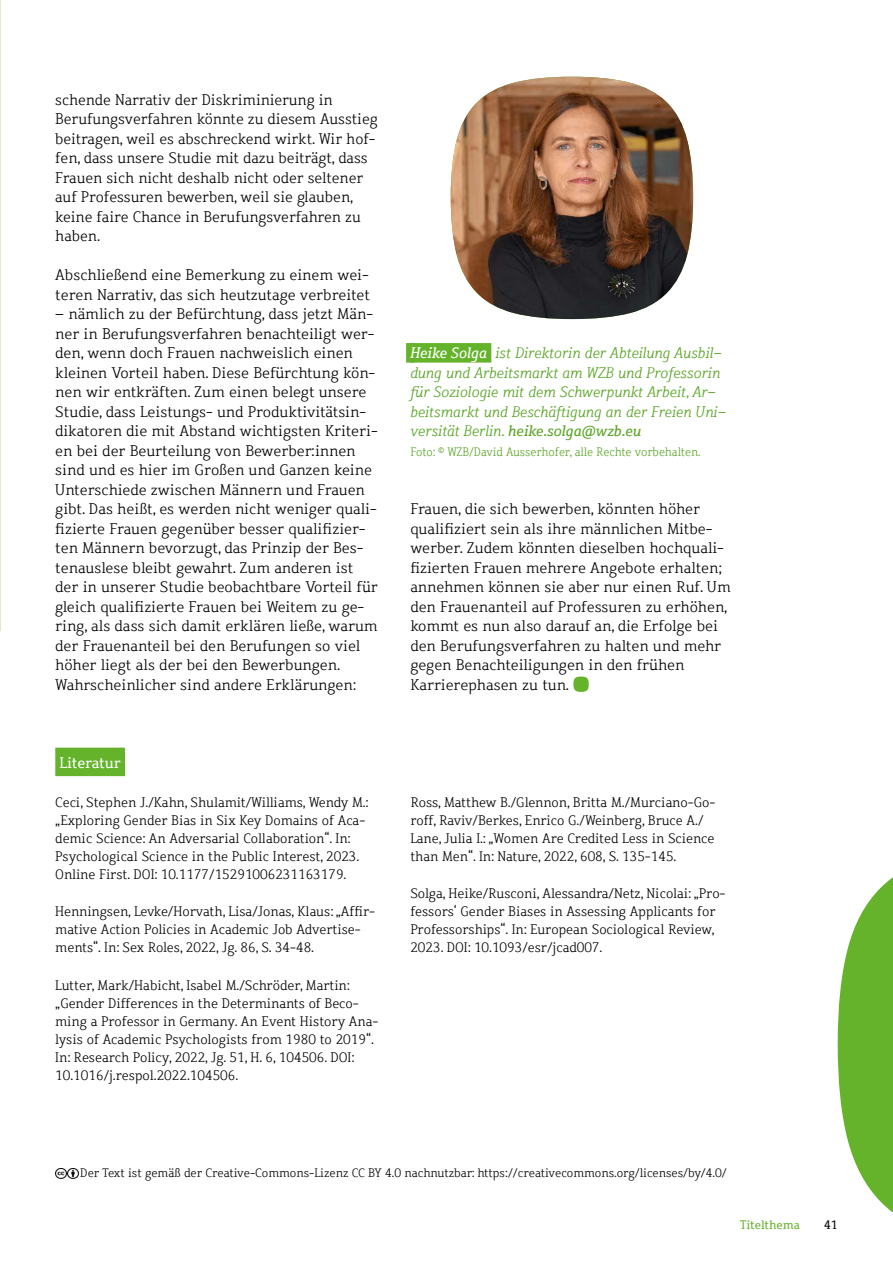
<style>
.page{position:relative;width:893px;height:1263px;background:#fff}
.page>*{position:absolute;margin:0;border:0;box-sizing:border-box;transform-origin:0 0}
.t1{font:300 15px/19.5px "Dahrendorf";color:#000}
.t2{font:italic 300 15px/19.5px "Dahrendorf";color:#5ca629}
.t3{font:15px "Dahrendorf";letter-spacing:-.005em;color:#fff}
.t4{font:300 13.5px/18px "Dahrendorf";color:#000}
.t5{font:300 12px "Dahrendorf";color:#000}
.t6{font:300 12px "Dahrendorf";letter-spacing:-.005em;color:#5ca629}
.t7{font:12px "Dahrendorf";color:#64b32b}
.t8{font:12px "Dahrendorf";color:#000}
.s1{font-weight:400;color:#fff}
.s2{font-weight:400}
</style>
<div class="page">
<svg style="left:838px;top:877px;width:55px;height:336px"></svg>
<svg style="left:573px;top:676px;width:16px;height:16px"></svg>
<div style="left:55px;top:748px;width:70px;height:28px;background:#64b32b"></div>
<svg style="left:55px;top:1168px;width:24px;height:11px"></svg>
<div style="left:406px;top:343px;width:9px;height:20px;background:#64b32b"></div>
<div style="left:410px;top:343px;width:81px;height:20px;background:#64b32b"></div>
<img style="left:451px;top:77px;width:242px;height:242px">
<p class="t1" style="left:55px;top:90px;width:324px">schende Narrativ der Diskriminierung in Berufungsverfahren könnte zu diesem Ausstieg beitragen, weil es abschreckend wirkt. Wir hof&shy;fen, dass unsere Studie mit dazu beiträgt, dass Frauen sich nicht deshalb nicht oder seltener auf Professuren bewerben, weil sie glauben, keine faire Chance in Berufungsverfahren zu haben.</p>
<p class="t1" style="left:55px;top:265px;width:316px">Abschließend eine Bemerkung zu einem wei&shy;teren Narrativ, das sich heutzutage verbreitet</p>
<p class="t1" style="left:55px;top:304px;width:324px">– nämlich zu der Befürchtung, dass jetzt Män&shy;ner in Berufungsverfahren benachteiligt wer&shy;den, wenn doch Frauen nachweislich einen kleinen Vorteil haben. Diese Befürchtung kön&shy;nen wir entkräften. Zum einen belegt unsere Studie, dass Leistungs- und Produktivitätsin&shy;dikatoren die mit Abstand wichtigsten Kriteri&shy;en bei der Beurteilung von Bewerber:innen sind und es hier im Großen und Ganzen keine Unterschiede zwischen Männern und Frauen gibt. Das heißt, es werden nicht weniger quali&shy;fizierte Frauen gegenüber besser qualifizier&shy;ten Männern bevorzugt, das Prinzip der Bes&shy;tenauslese bleibt gewahrt. Zum anderen ist der in unserer Studie beobachtbare Vorteil für gleich qualifizierte Frauen bei Weitem zu ge&shy;ring, als dass sich damit erklären ließe, warum der Frauenanteil bei den Berufungen so viel höher liegt als der bei den Bewerbungen.<br>Wahrscheinlicher sind andere Erklärungen:</p>
<h2 class="t3" style="left:60px;top:753px;width:63px">Literatur</h2>
<p class="t4" style="left:55px;top:793px;width:315px">Ceci, Stephen J./Kahn, Shulamit/Williams, Wendy M.: „Exploring Gender Bias in Six Key Domains of Aca&shy;demic Science: An Adversarial Collaboration“. In:<br>Psychological Science in the Public Interest, 2023.<br>Online First. DOI: 10.1177/15291006231163179.</p>
<p class="t4" style="left:55px;top:903px;width:321px">Henningsen, Levke/Horvath, Lisa/Jonas, Klaus: „Affir&shy;mative Action Policies in Academic Job Advertise&shy;ments“. In: Sex Roles, 2022, Jg. 86, S. 34-48.</p>
<p class="t4" style="left:55px;top:976px;width:325px">Lutter, Mark/Habicht, Isabel M./Schröder, Martin: „Gender Differences in the Determinants of Beco&shy;ming a Professor in Germany. An Event History Ana&shy;lysis of Academic Psychologists from 1980 to 2019“.<br>In: Research Policy, 2022, Jg. 51, H. 6, 104506. DOI:<br>10.1016/j.respol.2022.104506.</p>
<p class="t2" style="left:410px;top:343px;width:318px"><span class="s1">Heike Solga</span> ist Direktorin der Abteilung Ausbil&shy;dung und Arbeitsmarkt am WZB und Professorin für Soziologie mit dem Schwerpunkt Arbeit, Ar&shy;beitsmarkt und Beschäftigung an der Freien Uni&shy;versität Berlin. <span class="s2">heike.solga@wzb.eu</span></p>
<p class="t6" style="left:410px;top:444px;width:292px">Foto: © WZB/David Ausserhofer, alle Rechte vorbehalten.</p>
<p class="t1" style="left:410px;top:499px;width:322px">Frauen, die sich bewerben, könnten höher qualifiziert sein als ihre männlichen Mitbe&shy;werber. Zudem könnten dieselben hochquali&shy;fizierten Frauen mehrere Angebote erhalten; annehmen können sie aber nur einen Ruf. Um den Frauenanteil auf Professuren zu erhöhen, kommt es nun also darauf an, die Erfolge bei den Berufungsverfahren zu halten und mehr gegen Benachteiligungen in den frühen Karrierephasen zu tun.</p>
<p class="t4" style="left:410px;top:793px;width:306px">Ross, Matthew B./Glennon, Britta M./Murciano-Go&shy;roff, Raviv/Berkes, Enrico G./Weinberg, Bruce A./ Lane, Julia I.: „Women Are Credited Less in Science than Men“. In: Nature, 2022, 608, S. 135-145.</p>
<p class="t4" style="left:410px;top:885px;width:317px">Solga, Heike/Rusconi, Alessandra/Netz, Nicolai: „Pro&shy;fessors‘ Gender Biases in Assessing Applicants for Professorships“. In: European Sociological Review, 2023. DOI: 10.1093/esr/jcad007.</p>
<p class="t5" style="left:80px;top:1165px;width:648px">Der Text ist gemäß der Creative-Commons-Lizenz CC BY 4.0 nachnutzbar: https://creativecommons.org/licenses/by/4.0/</p>
<p class="t7" style="left:740px;top:1217px;width:61px">Titelthema</p>
<p class="t8" style="left:824px;top:1217px;width:15px">41</p>
</div>
